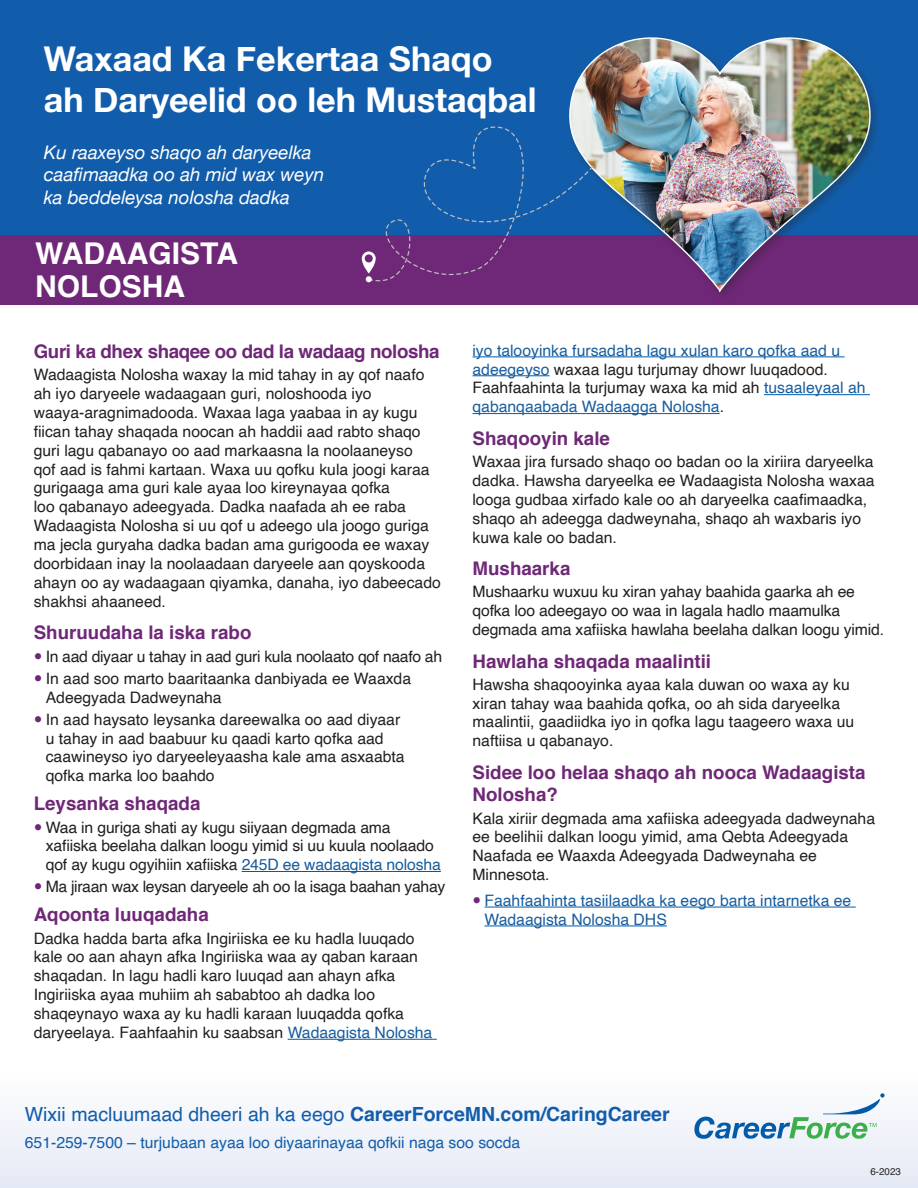
<style>
.page{position:relative;width:918px;height:1188px;background:#fff}
.page>*{position:absolute;margin:0;border:0;box-sizing:border-box;transform-origin:0 0}
.t1{font:700 34.2px/41px "Helvetica Neue";color:#fff}
.H2{font:700 30px/33px "Helvetica";color:#fff}
.intro_text{font:700 19.5px "Helvetica";color:#125dab}
.t2{font:700 18.75px/22.5px "Helvetica";color:#6f2877}
.body_text{font:italic 18.75px/22.5px "Helvetica Neue";color:#fff}
.t3{font:700 18.75px "Helvetica";letter-spacing:-.02em;color:#6f2877}
.body_text_1{font:15.75px/18.9px "Helvetica";color:#231f20}
.body_text_1-2{font:15.75px/18.9px "Helvetica";color:#175d9e}
.body_text_1-3{font:15.75px "Helvetica";letter-spacing:-.02em;color:#231f20}
.body_text_1-4{font:15.75px "Helvetica";color:#125dab}
.body_text_1-5{font:9.75px "Helvetica";color:#231f20}
.s1{color:#175d9e}
.s2{color:#231f20}
.s3{font-weight:400}
</style>
<div class="page">
<div style="left:0;top:1071px;width:918px;height:117px;background:linear-gradient(to right,#f2f4fa,#f0f3f9)"></div>
<div style="left:0;top:0;width:918px;height:302px;background:#125dab"></div>
<div style="left:0;top:235px;width:918px;height:69px;background:#6f2877"></div>
<div style="left:566px;top:34px;width:316px;height:268px;background:#231f20;opacity:.3"></div>
<img style="left:568px;top:34px;width:304px;height:261px">
<hr style="left:242px;top:871px;width:199px;height:1px;background:#015bab">
<hr style="left:288px;top:1039px;width:149px;height:1px;background:#015bab">
<hr style="left:472px;top:356px;width:373px;height:1px;background:#015bab">
<hr style="left:472px;top:375px;width:78px;height:1px;background:#015bab">
<hr style="left:764px;top:394px;width:106px;height:1px;background:#015bab">
<hr style="left:472px;top:413px;width:248px;height:1px;background:#015bab">
<hr style="left:484px;top:907px;width:372px;height:1px;background:#015bab">
<hr style="left:484px;top:926px;width:183px;height:1px;background:#015bab">
<svg style="left:362px;top:126px;width:240px;height:156px"></svg>
<svg style="left:694px;top:1093px;width:191px;height:46px"></svg>
<h1 class="t1" style="left:44px;top:39px;width:494px">Waxaad Ka Fekertaa Shaqo ah Daryeelid oo leh Mustaqbal</h1>
<p class="body_text" style="left:44px;top:142px;width:282px">Ku raaxeyso shaqo ah daryeelka caafimaadka oo ah mid wax weyn ka beddeleysa nolosha dadka</p>
<h1 class="H2" style="left:35px;top:237px;width:204px">WADAAGISTA<br>NOLOSHA</h1>
<h3 class="t3" style="left:34px;top:336px;width:407px">Guri ka dhex shaqee oo dad la wadaag nolosha</h3>
<h3 class="body_text_1" style="left:34px;top:366px;width:409px">Wadaagista Nolosha waxay la mid tahay in ay qof naafo ah iyo daryeele wadaagaan guri, noloshooda iyo waaya-aragnimadooda. Waxaa laga yaabaa in ay kugu fiican tahay shaqada noocan ah haddii aad rabto shaqo guri lagu qabanayo oo aad markaasna la noolaaneyso<br>qof aad is fahmi kartaan. Waxa uu qofku kula joogi karaa gurigaaga ama guri kale ayaa loo kireynayaa qofka<br>loo qabanayo adeegyada. Dadka naafada ah ee raba Wadaagista Nolosha si uu qof u adeego ula joogo guriga ma jecla guryaha dadka badan ama gurigooda ee waxay doorbidaan inay la noolaadaan daryeele aan qoyskooda ahayn oo ay wadaagaan qiyamka, danaha, iyo dabeecado shakhsi ahaaneed.</h3>
<h3 class="t2" style="left:34px;top:622px;width:219px">Shuruudaha la iska rabo</h3>
<p class="body_text_1-3" style="left:46px;top:644px;width:398px">In aad diyaar u tahay in aad guri kula noolaato qof naafo ah</p>
<p class="body_text_1" style="left:46px;top:669px;width:367px">In aad soo marto baaritaanka danbiyada ee Waaxda<br>Adeegyada Dadweynaha</p>
<p class="body_text_1" style="left:46px;top:710px;width:360px">In aad haysato leysanka dareewalka oo aad diyaar u tahay in aad baabuur ku qaadi karto qofka aad caawineyso iyo daryeeleyaasha kale ama asxaabta qofka marka loo baahdo</p>
<h3 class="t2" style="left:34px;top:793px;width:168px">Leysanka shaqada</h3>
<p class="body_text_1" style="left:46px;top:818px;width:397px">Waa in guriga shati ay kugu siiyaan degmada ama xafiiska beelaha dalkan loogu yimid si uu kuula noolaado qof ay kugu ogyihiin xafiiska <span class="s1">245D ee wadaagista nolosha</span></p>
<p class="body_text_1-3" style="left:46px;top:875px;width:401px">Ma jiraan wax leysan daryeele ah oo la isaga baahan yahay</p>
<h3 class="t2" style="left:34px;top:904px;width:177px">Aqoonta luuqadaha</h3>
<h3 class="body_text_1" style="left:34px;top:929px;width:400px">Dadka hadda barta afka Ingiriiska ee ku hadla luuqado kale oo aan ahayn afka Ingiriiska waa ay qaban karaan shaqadan. In lagu hadli karo luuqad aan ahayn afka Ingiriiska ayaa muhiim ah sababtoo ah dadka loo shaqeynayo waxa ay ku hadli karaan luuqadda qofka daryeelaya. Faahfaahin ku saabsan <span class="s1">Wadaagista Nolosha</span></h3>
<h3 class="body_text_1-2" style="left:472px;top:341px;width:395px">iyo talooyinka fursadaha lagu xulan karo qofka aad u adeegeyso <span class="s2">waxaa lagu turjumay dhowr luuqadood.<br>Faahfaahinta la turjumay waxa ka mid ah</span> tusaaleyaal ah qabanqaabada Wadaagga Nolosha<span class="s2">.</span></h3>
<h3 class="t2" style="left:472px;top:427px;width:139px">Shaqooyin kale</h3>
<h3 class="body_text_1" style="left:472px;top:453px;width:404px">Waxaa jira fursado shaqo oo badan oo la xiriira daryeelka dadka. Hawsha daryeelka ee Wadaagista Nolosha waxaa looga gudbaa xirfado kale oo ah daryeelka caafimaadka, shaqo ah adeegga dadweynaha, shaqo ah waxbaris iyo kuwa kale oo badan.</h3>
<h3 class="t2" style="left:472px;top:558px;width:99px">Mushaarka</h3>
<h3 class="body_text_1" style="left:472px;top:583px;width:413px">Mushaarku wuxuu ku xiran yahay baahida gaarka ah ee qofka loo adeegayo oo waa in lagala hadlo maamulka degmada ama xafiiska hawlaha beelaha dalkan loogu yimid.</h3>
<h3 class="t2" style="left:472px;top:650px;width:240px">Hawlaha shaqada maalintii</h3>
<h3 class="body_text_1" style="left:472px;top:675px;width:383px">Hawsha shaqooyinka ayaa kala duwan oo waxa ay ku xiran tahay waa baahida qofka, oo ah sida daryeelka maalintii, gaadiidka iyo in qofka lagu taageero waxa uu naftiisa u qabanayo.</h3>
<h3 class="t2" style="left:472px;top:761px;width:395px">Sidee loo helaa shaqo ah nooca Wadaagista<br>Nolosha?</h3>
<h3 class="body_text_1" style="left:472px;top:809px;width:404px">Kala xiriir degmada ama xafiiska adeegyada dadweynaha ee beelihii dalkan loogu yimid, ama Qebta Adeegyada Naafada ee Waaxda Adeegyada Dadweynaha ee Minnesota.</h3>
<p class="body_text_1-2" style="left:484px;top:891px;width:368px">Faahfaahinta tasiilaadka ka eego barta intarnetka ee<br>Wadaagista Nolosha DHS</p>
<p class="intro_text" style="left:25px;top:1098px;width:646px"><span class="s3">Wixii macluumaad dheeri ah ka eego</span> CareerForceMN.com/CaringCareer</p>
<h3 class="body_text_1-4" style="left:25px;top:1130px;width:497px">651-259-7500 – turjubaan ayaa loo diyaarinayaa qofkii naga soo socda</h3>
<h3 class="body_text_1-5" style="left:871px;top:1164px;width:32px">6-2023</h3>
</div>
